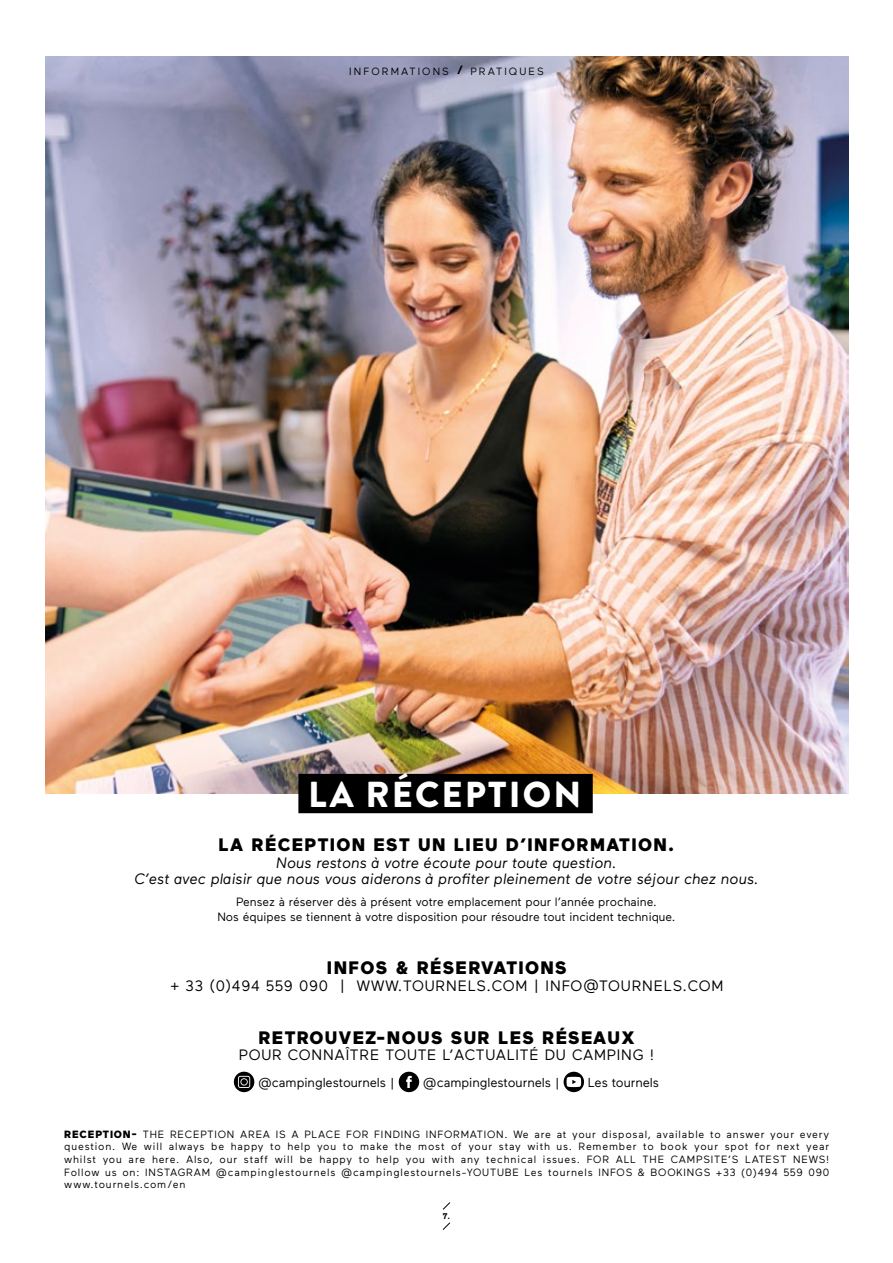
<style>
.page{position:relative;width:893px;height:1263px;background:#fff}
.page>*{position:absolute;margin:0;border:0;box-sizing:border-box;transform-origin:0 0}
.t1{font:900 36.15px "Brandon Grotesque";letter-spacing:.06em;color:#fff}
.t2{font:900 18px "Maax";letter-spacing:.075em;color:#000}
.t3{font:italic 15px/16.5px "Maax";color:#000;text-align:center}
.t4{font:15px "Maax";letter-spacing:.05em;color:#000}
.t5{font:12.9px "Maax";letter-spacing:-.01em;color:#000}
.t6{font:12px/15px "Maax";color:#000;text-align:center}
.t7{font:10.5px/12.6px "Maax";letter-spacing:.075em;color:#000;text-align:justify}
.t8{font:10.5px "Maax";letter-spacing:.2em;color:#000}
.t9{font:700 8.25px "Maax";color:#000}
.s1{font-weight:900}
</style>
<div class="page">
<img style="left:45px;top:56px;width:803px;height:737px">
<div style="left:298px;top:774px;width:295px;height:39px;background:#000"></div>
<svg style="left:234px;top:1072px;width:20px;height:20px"></svg>
<svg style="left:238px;top:1076px;width:12px;height:12px"></svg>
<div style="left:399px;top:1072px;width:20px;height:20px;background:#000;border-radius:50%"></div>
<svg style="left:406px;top:1076px;width:6px;height:12px"></svg>
<svg style="left:564px;top:1072px;width:20px;height:20px"></svg>
<svg style="left:566px;top:1077px;width:15px;height:10px"></svg>
<svg style="left:442px;top:1202px;width:8px;height:8px"></svg>
<svg style="left:442px;top:1222px;width:8px;height:8px"></svg>
<p class="t8" style="left:349px;top:65px;width:196px">INFORMATIONS <span class="s1">/</span> PRATIQUES</p>
<h1 class="t1" style="left:308px;top:768px;width:275px">LA RÉCEPTION</h1>
<h2 class="t2" style="left:219px;top:835px;width:457px">LA RÉCEPTION EST UN LIEU D’INFORMATION.</h2>
<h3 class="t3" style="left:134px;top:854px;width:626px">Nous restons à votre écoute pour toute question.<br>C’est avec plaisir que nous vous aiderons à profiter pleinement de votre séjour chez nous.</h3>
<p class="t6" style="left:217px;top:894px;width:460px">Pensez à réserver dès à présent votre emplacement pour l’année prochaine.<br>Nos équipes se tiennent à votre disposition pour résoudre tout incident technique.</p>
<h2 class="t2" style="left:327px;top:958px;width:241px">INFOS &amp; RÉSERVATIONS</h2>
<h3 class="t4" style="left:170px;top:977px;width:555px">+ 33 (0)494 559 090 | WWW.TOURNELS.COM | INFO@TOURNELS.COM</h3>
<h2 class="t2" style="left:258px;top:1027px;width:378px">RETROUVEZ-NOUS SUR LES RÉSEAUX</h2>
<h3 class="t4" style="left:239px;top:1047px;width:417px">POUR CONNAÎTRE TOUTE L’ACTUALITÉ DU CAMPING !</h3>
<p class="t5" style="left:258px;top:1075px;width:138px">@campinglestournels |</p>
<p class="t5" style="left:423px;top:1075px;width:138px">@campinglestournels |</p>
<p class="t5" style="left:588px;top:1075px;width:73px">Les tournels</p>
<p class="t7" style="left:64px;top:1128px;width:766px"><span class="s1">RECEPTION-</span> THE RECEPTION AREA IS A PLACE FOR FINDING INFORMATION. We are at your disposal, available to answer your every question. We will always be happy to help you to make the most of your stay with us. Remember to book your spot for next year whilst you are here. Also, our staff will be happy to help you with any technical issues. FOR ALL THE CAMPSITE’S LATEST NEWS!<br>Follow us on: INSTAGRAM @campinglestournels @campinglestournels-YOUTUBE Les tournels INFOS &amp; BOOKINGS +33 (0)494 559 090 www.tournels.com/en</p>
<p class="t9" style="left:443px;top:1211px;width:9px">7.</p>
</div>
